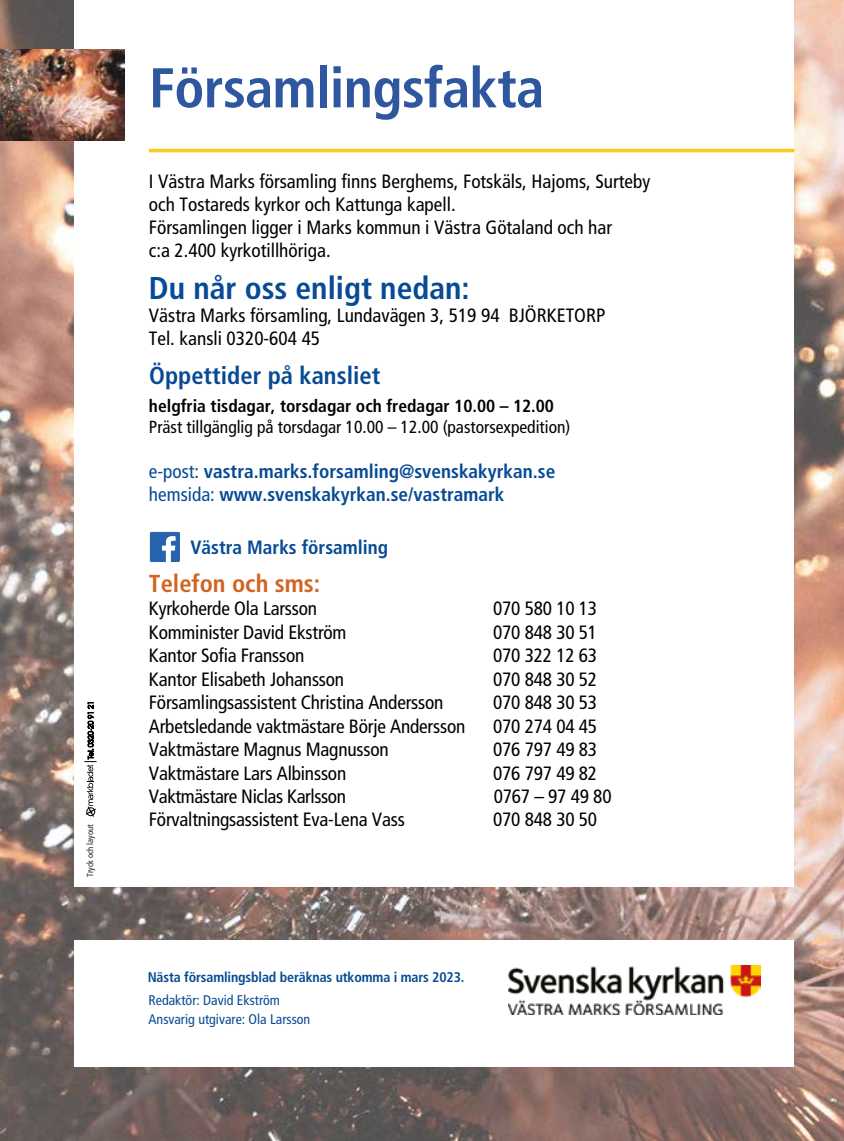
<style>
.page{position:relative;width:844px;height:1141px;background:#fff}
.page>*{position:absolute;margin:0;border:0;box-sizing:border-box;transform-origin:0 0}
.t1{font:700 condensed 56px "Frutiger LT Std";letter-spacing:-.01em;color:#2e579f}
.t2{font:700 condensed 31.5px "Frutiger LT Std";color:#074a95}
.t3{font:700 condensed 24.5px "Frutiger LT Std";color:#074a95}
.t4{font:700 condensed 24.5px "Frutiger LT Std";color:#d36321}
.t5{font:condensed 19.25px/23.1px "Frutiger LT Std";letter-spacing:-.01em;color:#000}
.t6{font:700 condensed 19.25px/23.1px "Frutiger LT Std";color:#074a95}
.t7{font:condensed 17.5px "Frutiger LT Std";color:#000}
.t8{font:700 condensed 17.5px "Frutiger LT Std";color:#000}
.t9{font:condensed 14px/18.9px "Frutiger LT Std";color:#074a95}
.t10{font:700 condensed 14px "Frutiger LT Std";letter-spacing:-.01em;color:#074a95}
.t11{font:condensed 8.75px "Frutiger LT Std";letter-spacing:-.01em;color:#221e1f}
.s1{font-weight:400}
</style>
<div class="page">
<img style="left:0;top:0;width:843px;height:1141px">
<div style="left:74px;top:0;width:720px;height:886px;background:#fff"></div>
<svg style="left:150px;top:532px;width:30px;height:30px"></svg>
<hr style="left:149px;top:149px;width:645px;height:3px;background:#f7cd1c">
<div style="left:74px;top:941px;width:720px;height:126px;background:#fff"></div>
<img style="left:508px;top:965px;width:252px;height:49px">
<img style="left:0;top:50px;width:124px;height:91px">
<svg style="left:84px;top:702px;width:13px;height:115px"></svg>
<p class="t11" style="left:85px;top:877px;width:54px;rotate:-90deg">Tryck och layout</p>
<h1 class="t1" style="left:149px;top:55px;width:397px">Församlingsfakta</h1>
<p class="t5" style="left:149px;top:170px;width:502px">I Västra Marks församling finns Berghems, Fotskäls, Hajoms, Surteby och Tostareds kyrkor och Kattunga kapell.<br>Församlingen ligger i Marks kommun i Västra Götaland och har<br>c:a 2.400 kyrkotillhöriga.</p>
<h2 class="t2" style="left:149px;top:269px;width:322px">Du når oss enligt nedan:</h2>
<p class="t5" style="left:149px;top:304px;width:457px">Västra Marks församling, Lundavägen 3, 519 94 BJÖRKETORP<br>Tel. kansli 0320-604 45</p>
<p class="t3" style="left:149px;top:361px;width:233px">Öppettider på kansliet</p>
<p class="t8" style="left:149px;top:395px;width:406px">helgfria tisdagar, torsdagar och fredagar 10.00 – 12.00</p>
<p class="t7" style="left:149px;top:416px;width:423px">Präst tillgänglig på torsdagar 10.00 – 12.00 (pastorsexpedition)</p>
<p class="t6" style="left:149px;top:460px;width:408px"><span class="s1">e-post:</span> vastra.marks.forsamling@svenskakyrkan.se <span class="s1">hemsida:</span> www.svenskakyrkan.se/vastramark</p>
<p class="t6" style="left:190px;top:536px;width:199px">Västra Marks församling</p>
<p class="t4" style="left:149px;top:569px;width:173px">Telefon och sms:</p>
<p class="t5" style="left:149px;top:597px;width:170px">Kyrkoherde Ola Larsson</p>
<p class="t5" style="left:493px;top:597px;width:105px">070 580 10 13</p>
<p class="t5" style="left:149px;top:621px;width:199px">Komminister David Ekström</p>
<p class="t5" style="left:493px;top:621px;width:105px">070 848 30 51</p>
<p class="t5" style="left:149px;top:644px;width:157px">Kantor Sofia Fransson</p>
<p class="t5" style="left:493px;top:644px;width:105px">070 322 12 63</p>
<p class="t5" style="left:149px;top:668px;width:197px">Kantor Elisabeth Johansson</p>
<p class="t5" style="left:493px;top:668px;width:105px">070 848 30 52</p>
<p class="t5" style="left:149px;top:691px;width:296px">Församlingsassistent Christina Andersson</p>
<p class="t5" style="left:493px;top:691px;width:105px">070 848 30 53</p>
<p class="t5" style="left:149px;top:715px;width:318px">Arbetsledande vaktmästare Börje Andersson</p>
<p class="t5" style="left:493px;top:715px;width:105px">070 274 04 45</p>
<p class="t5" style="left:149px;top:738px;width:241px">Vaktmästare Magnus Magnusson</p>
<p class="t5" style="left:493px;top:738px;width:105px">076 797 49 83</p>
<p class="t5" style="left:149px;top:761px;width:199px">Vaktmästare Lars Albinsson</p>
<p class="t5" style="left:493px;top:761px;width:105px">076 797 49 82</p>
<p class="t5" style="left:149px;top:785px;width:199px">Vaktmästare Niclas Karlsson</p>
<p class="t5" style="left:493px;top:785px;width:119px">0767 – 97 49 80</p>
<p class="t5" style="left:149px;top:808px;width:257px">Förvaltningsassistent Eva-Lena Vass</p>
<p class="t5" style="left:493px;top:808px;width:105px">070 848 30 50</p>
<p class="t10" style="left:148px;top:969px;width:318px">Nästa församlingsblad beräknas utkomma i mars 2023.</p>
<p class="t9" style="left:148px;top:991px;width:163px">Redaktör: David Ekström<br>Ansvarig utgivare: Ola Larsson</p>
</div>
